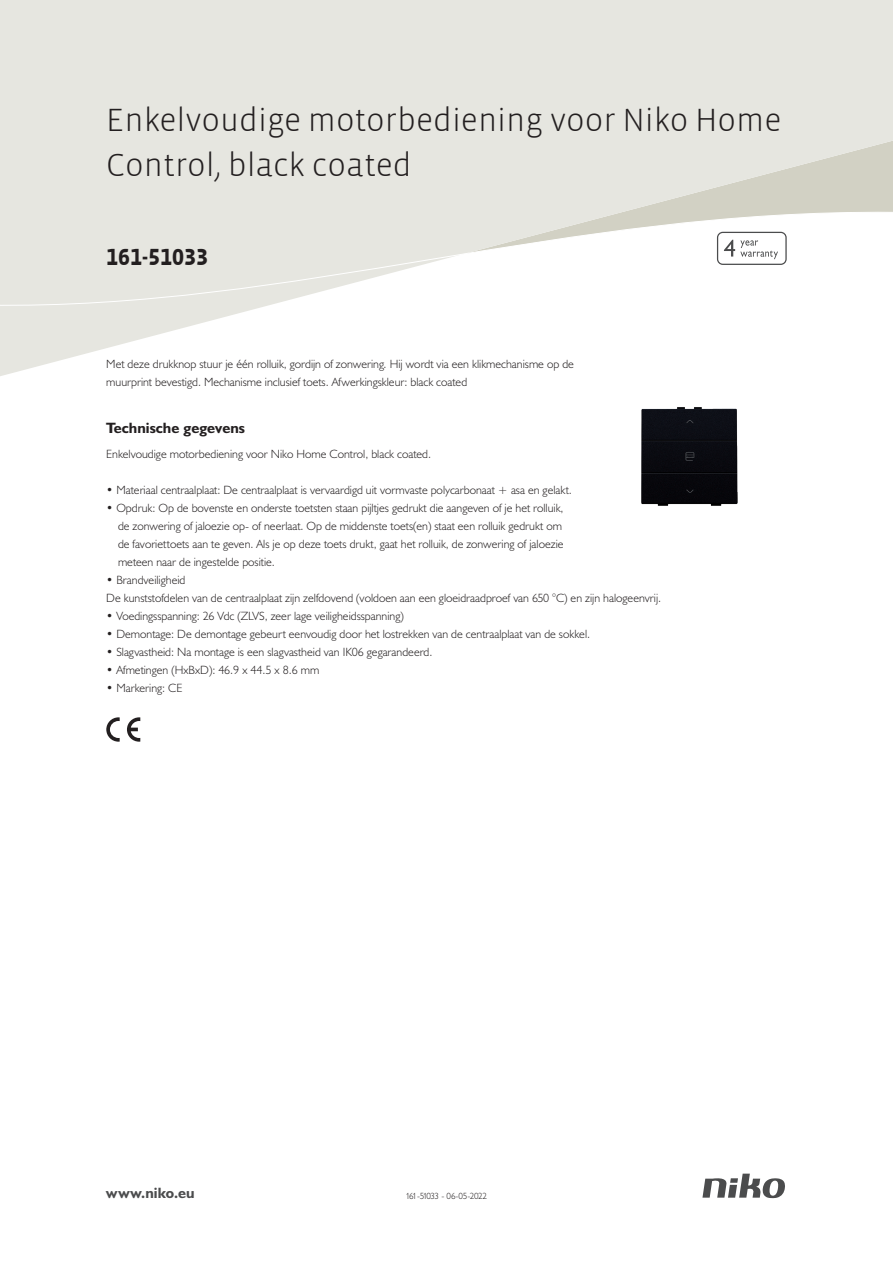
<style>
.page{position:relative;width:893px;height:1263px;background:#fff}
.page>*{position:absolute;margin:0;border:0;box-sizing:border-box;transform-origin:0 0}
.Title_datasheets{font:300 33px/45px "Vista Sans";color:#231f20}
.Article_number{font:700 24px "Vista Sans Alt";color:#231f20}
.Titles_parts{font:700 15px "Humanist 521 BT";color:#231f20}
.t1{font:700 15px "Humanist 521 BT";letter-spacing:.005em;color:#4b4c4d}
.USP_Bullets{font:300 12px/18px "Humanist 521 BT";color:#231f20}
.Platte_tekst_CAB{font:300 12px/18px "Humanist 521 BT";color:#231f20}
.Revision{font:300 9px "Humanist 521 BT";letter-spacing:-.05em;color:#231f20}
</style>
<div class="page">
<svg style="left:702px;top:1173px;width:83px;height:25px"></svg>
<svg style="left:127px;top:717px;width:13px;height:25px"></svg>
<svg style="left:106px;top:717px;width:14px;height:25px"></svg>
<svg style="left:0;top:0;width:893px;height:376px;fill:#e6e6e0"></svg>
<svg style="left:0;top:209px;width:893px;height:101px"></svg>
<svg style="left:717px;top:232px;width:70px;height:33px"></svg>
<img style="left:591px;top:358px;width:196px;height:148px">
<p class="Title_datasheets" style="left:106px;top:98px;width:677px">Enkelvoudige motorbediening voor Niko Home<br>Control, black coated</p>
<p class="Article_number" style="left:106px;top:242px;width:103px">161-51033</p>
<p class="Platte_tekst_CAB" style="left:106px;top:354px;width:469px">Met deze drukknop stuur je één rolluik, gordijn of zonwering. Hij wordt via een klikmechanisme op de muurprint bevestigd. Mechanisme inclusief toets. Afwerkingskleur: black coated</p>
<p class="Titles_parts" style="left:106px;top:419px;width:140px">Technische gegevens</p>
<p class="Platte_tekst_CAB" style="left:106px;top:444px;width:326px">Enkelvoudige motorbediening voor Niko Home Control, black coated.</p>
<p class="USP_Bullets" style="left:106px;top:480px;width:467px">• Materiaal centraalplaat: De centraalplaat is vervaardigd uit vormvaste polycarbonaat + asa en gelakt.</p>
<p class="USP_Bullets" style="left:118px;top:498px;width:447px;text-indent:-12px">• Opdruk: Op de bovenste en onderste toetsten staan pijltjes gedrukt die aangeven of je het rolluik, de zonwering of jaloezie op- of neerlaat. Op de middenste toets(en) staat een rolluik gedrukt om de favoriettoets aan te geven. Als je op deze toets drukt, gaat het rolluik, de zonwering of jaloezie meteen naar de ingestelde positie.</p>
<p class="USP_Bullets" style="left:106px;top:570px;width:81px">• Brandveiligheid</p>
<p class="USP_Bullets" style="left:106px;top:588px;width:556px">De kunststofdelen van de centraalplaat zijn zelfdovend (voldoen aan een gloeidraadproef van 650 °C) en zijn halogeenvrij.</p>
<p class="USP_Bullets" style="left:106px;top:606px;width:299px">• Voedingsspanning: 26 Vdc (ZLVS, zeer lage veiligheidsspanning)</p>
<p class="USP_Bullets" style="left:106px;top:624px;width:485px">• Demontage: De demontage gebeurt eenvoudig door het lostrekken van de centraalplaat van de sokkel.</p>
<p class="USP_Bullets" style="left:106px;top:642px;width:328px">• Slagvastheid: Na montage is een slagvastheid van IK06 gegarandeerd.</p>
<p class="USP_Bullets" style="left:106px;top:660px;width:215px">• Afmetingen (HxBxD): 46.9 x 44.5 x 8.6 mm</p>
<p class="USP_Bullets" style="left:106px;top:678px;width:78px">• Markering: CE</p>
<p class="t1" style="left:106px;top:1184px;width:90px">www.niko.eu</p>
<p class="Revision" style="left:406px;top:1190px;width:83px">161-51033 - 06-05-2022</p>
</div>
